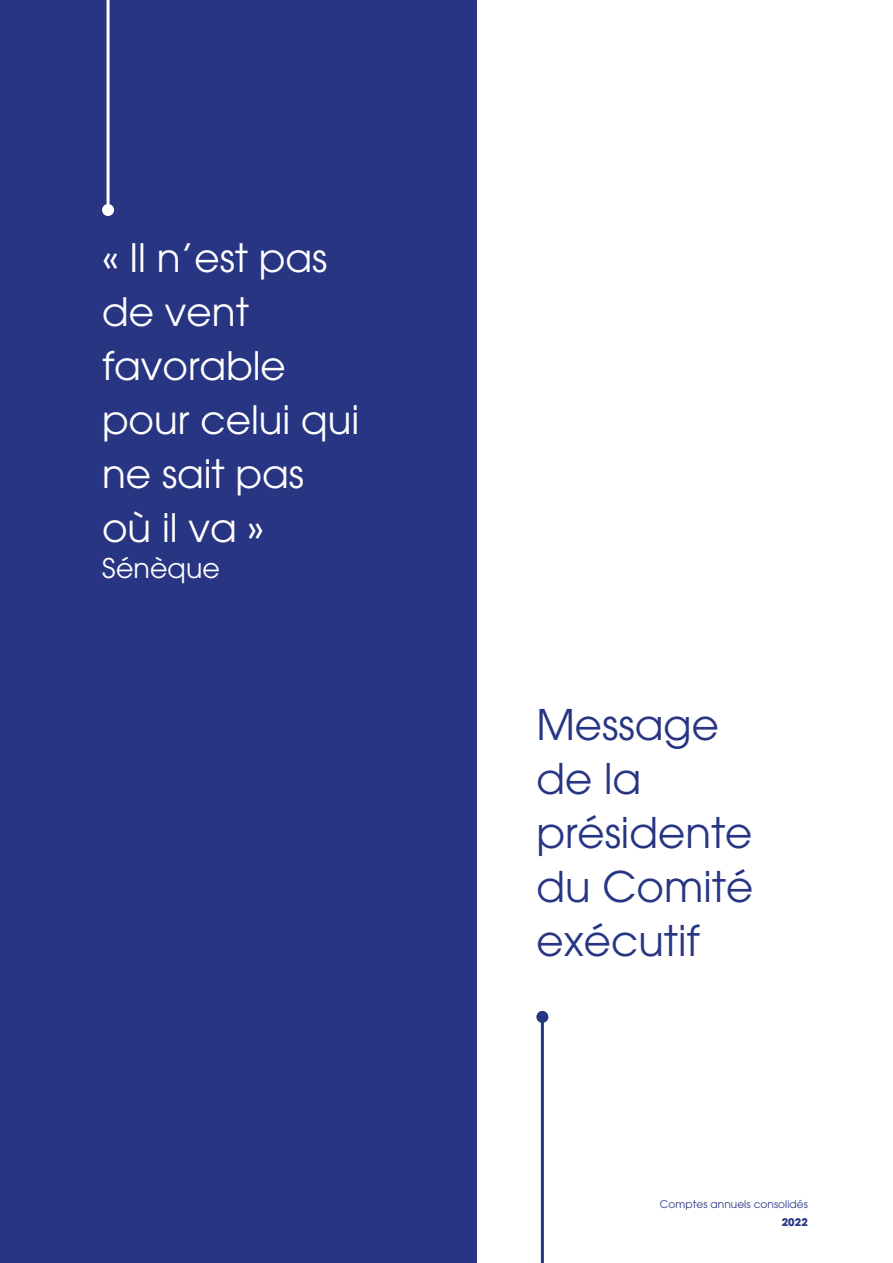
<style>
.page{position:relative;width:893px;height:1263px;background:#fff}
.page>*{position:absolute;margin:0;border:0;box-sizing:border-box;transform-origin:0 0}
.t1{font:42px/54px "ITC Avant Garde Std";color:#283583}
.t2{font:39px/54px "ITC Avant Garde Std";color:#fff}
.t3{font:27px "ITC Avant Garde Std";color:#fff}
.t4{font:10.5px "ITC Avant Garde Std";letter-spacing:.01em;color:#283583}
.t5{font:700 10.5px "ITC Avant Garde Std";color:#283583}
</style>
<div class="page">
<div style="left:0;top:0;width:476px;height:1263px;background:#283583"></div>
<hr style="left:541px;top:1017px;width:3px;height:246px;background:#283583">
<div style="left:536px;top:1011px;width:12px;height:12px;background:#283583;border-radius:50%"></div>
<hr style="left:107px;top:0;width:3px;height:210px;background:#fff">
<div style="left:102px;top:204px;width:12px;height:12px;background:#fff;border-radius:50%"></div>
<p class="t2" style="left:102px;top:230px;width:259px">« Il n’est pas de vent favorable pour celui qui ne sait pas où il va »</p>
<p class="t3" style="left:102px;top:551px;width:119px">Sénèque</p>
<p class="t1" style="left:536px;top:697px;width:218px">Message de la présidente du Comité exécutif</p>
<p class="t4" style="left:660px;top:1197px;width:150px">Comptes annuels consolidés</p>
<p class="t5" style="left:782px;top:1215px;width:28px">2022</p>
</div>
